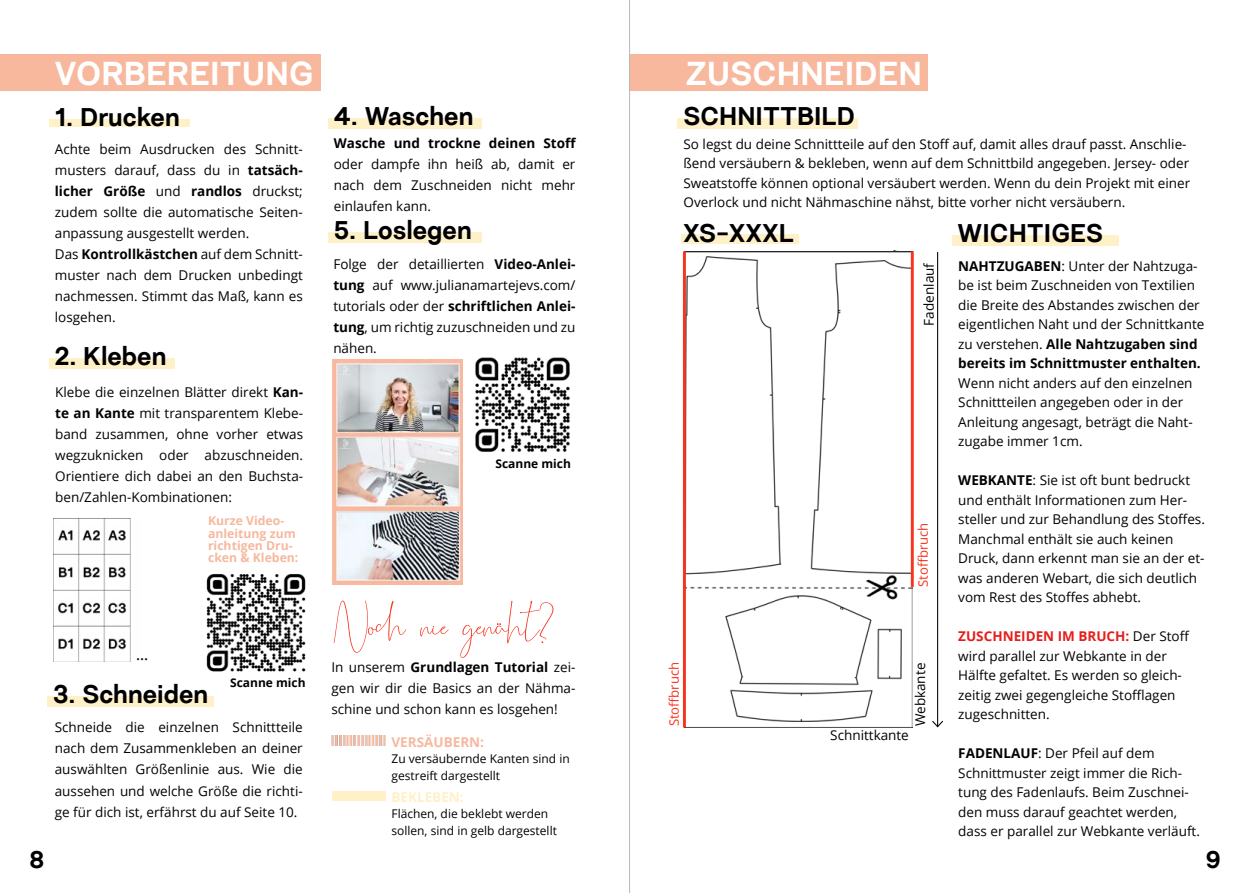
<style>
.page{position:relative;width:1259px;height:893px;background:#fff}
.page>*{position:absolute;margin:0;border:0;box-sizing:border-box;transform-origin:0 0}
.t1{font:60px "Cellina";color:#f9331e}
.t2{font:700 33px "Nurom";color:#fff}
.t3{font:700 25.5px "Nurom";color:#000}
.t4{font:700 24px "Nurom";color:#000}
.t5{font:18px "Minion Pro";color:#000}
.t6{font:13.5px/21px "Open Sans";color:#020203}
.t7{font:13.5px/19.5px "Open Sans";color:#000}
.t8{font:700 13.5px "Open Sans";color:#020203}
.t9{font:700 13.5px "Open Sans";color:#f7b89e}
.t10{font:700 13.5px "Open Sans";color:#fff0c7}
.t11{font:13.05px "Open Sans";color:#f9331e}
.t12{font:700 12.3px/12.3px "Open Sans";color:#f7b89e}
.t13{font:12px/16.5px "Open Sans";color:#000}
.t14{font:700 12px "Open Sans";color:#020203}
.s1{font-weight:700}
.s2{color:#000}
.s3{color:#020203}
.s4{font-weight:700;color:#020203}
.s5{font-weight:700;color:#e51e1c}
</style>
<div class="page">
<img style="left:332px;top:359px;width:131px;height:226px">
<div style="left:0;top:54px;width:320px;height:36px;background:#f7b89e"></div>
<img style="left:475px;top:357px;width:95px;height:95px">
<img style="left:53px;top:518px;width:78px;height:143px">
<div style="left:50px;top:119px;width:140px;height:7px;background:#fef0c7"></div>
<div style="left:47px;top:696px;width:167px;height:11px;background:#fef0c7"></div>
<div style="left:49px;top:358px;width:126px;height:11px;background:#fef0c7"></div>
<div style="left:328px;top:118px;width:153px;height:11px;background:#fef0c7"></div>
<div style="left:328px;top:232px;width:153px;height:11px;background:#fef0c7"></div>
<div style="left:629px;top:55px;width:299px;height:36px;background:#f7b89e"></div>
<div style="left:677px;top:118px;width:181px;height:11px;background:#fef0c7"></div>
<hr style="left:629px;top:0;width:1px;height:893px;background:#b9b9ba">
<img style="left:206px;top:574px;width:100px;height:98px">
<div style="left:952px;top:235px;width:166px;height:11px;background:#fef0c7"></div>
<img style="left:332px;top:736px;width:53px;height:10px">
<div style="left:332px;top:791px;width:53px;height:10px;background:#fff0c7"></div>
<div style="left:681px;top:235px;width:118px;height:9px;background:#fef0c7"></div>
<hr style="left:893px;top:250px;width:1px;height:284px;background:#000">
<img style="left:686px;top:251px;width:226px;height:476px">
<hr style="left:683px;top:251px;width:3px;height:476px;background:#f9331e">
<hr style="left:911px;top:251px;width:2px;height:336px;background:#f9331e">
<hr style="left:937px;top:252px;width:1px;height:475px;background:#000">
<svg style="left:932px;top:720px;width:11px;height:8px"></svg>
<h2 class="t2" style="left:54px;top:52px;width:260px">VORBEREITUNG</h2>
<h3 class="t3" style="left:55px;top:101px;width:126px">1. Drucken</h3>
<p class="t6" style="left:55px;top:138px;width:249px">Achte beim Ausdrucken des Schnitt&shy;musters darauf, dass du in <span class="s1">tatsäch&shy;licher Größe</span> und <span class="s1">randlos</span> druckst; zudem sollte die automatische Seiten&shy;anpassung ausgestellt werden.<br>Das <span class="s1">Kontrollkästchen</span> auf dem Schnitt&shy;muster nach dem Drucken unbedingt nachmessen. Stimmt das Maß, kann es losgehen.</p>
<h3 class="t3" style="left:55px;top:340px;width:113px">2. Kleben</h3>
<p class="t6" style="left:55px;top:381px;width:249px;text-align:justify">Klebe die einzelnen Blätter direkt <span class="s1">Kan&shy;te an Kante</span> mit transparentem Klebe&shy;band zusammen, ohne vorher etwas wegzuknicken oder abzuschneiden.<br>Orientiere dich dabei an den Buchsta&shy;ben/Zahlen-Kombinationen:</p>
<h3 class="t5" style="left:136px;top:643px;width:14px">...</h3>
<p class="t12" style="left:208px;top:514px;width:92px">Kurze Video&shy;anleitung zum richtigen Dru&shy;cken &amp; Kleben:</p>
<h3 class="t3" style="left:53px;top:678px;width:157px">3. Schneiden</h3>
<p class="t14" style="left:230px;top:674px;width:77px">Scanne mich</p>
<p class="t6" style="left:55px;top:717px;width:249px;text-align:justify">Schneide die einzelnen Schnittteile nach dem Zusammenkleben an deiner auswählten Größenlinie aus. Wie die aussehen und welche Größe die richti&shy;ge für dich ist, erfährst du auf Seite <span class="s2">10</span>.</p>
<h3 class="t3" style="left:334px;top:100px;width:141px">4. Waschen</h3>
<p class="t8" style="left:334px;top:134px;width:244px">Wasche und trockne deinen Stoff</p>
<p class="t6" style="left:334px;top:154px;width:243px;text-align:justify">oder dampfe ihn heiß ab, damit er nach dem Zuschneiden nicht mehr einlaufen kann.</p>
<h3 class="t3" style="left:334px;top:214px;width:140px">5. Loslegen</h3>
<p class="t6" style="left:333px;top:253px;width:244px;text-align:justify">Folge der detaillierten <span class="s1">Video-Anlei&shy;tung</span> auf www.julianamartejevs.com/ tutorials oder der <span class="s1">schriftlichen Anlei&shy;tung</span>, um richtig zuzuschneiden und zu nähen.</p>
<p class="t14" style="left:495px;top:455px;width:77px">Scanne mich</p>
<h1 class="t1" style="left:334px;top:598px;width:221px">Noch nie genäht?</h1>
<p class="t6" style="left:331px;top:657px;width:246px;text-align:justify">In unserem <span class="s1">Grundlagen Tutorial</span> zei&shy;gen wir dir die Basics an der Nähma&shy;schine und schon kann es losgehen!</p>
<p class="t9" style="left:391px;top:732px;width:94px">VERSÄUBERN:</p>
<p class="t13" style="left:391px;top:750px;width:180px">Zu versäubernde Kanten sind in gestreift dargestellt</p>
<p class="t10" style="left:391px;top:787px;width:74px">BEKLEBEN:</p>
<p class="t13" style="left:391px;top:805px;width:167px">Flächen, die beklebt werden sollen, sind in gelb dargestellt</p>
<h2 class="t2" style="left:685px;top:53px;width:238px">ZUSCHNEIDEN</h2>
<h3 class="t3" style="left:683px;top:100px;width:173px">SCHNITTBILD</h3>
<p class="t7" style="left:683px;top:134px;width:508px"><span class="s3">So legst du deine Schnittteile auf den Stoff auf, damit alles drauf passt.</span> Anschlie&shy;ßend versäubern &amp; bekleben, wenn auf dem Schnittbild angegeben. Jersey- oder Sweatstoffe können optional versäubert werden. Wenn du dein Projekt mit einer Overlock und nicht Nähmaschine nähst, bitte vorher nicht versäubern.</p>
<h3 class="t3" style="left:683px;top:217px;width:112px">XS-XXXL</h3>
<p class="t11" style="left:665px;top:726px;width:66px;rotate:-90deg">Stoffbruch</p>
<p class="t7" style="left:918px;top:325px;width:64px;rotate:-90deg">Fadenlauf</p>
<p class="t11" style="left:914px;top:587px;width:66px;rotate:-90deg">Stoffbruch</p>
<p class="t7" style="left:910px;top:726px;width:65px;rotate:-90deg">Webkante</p>
<p class="t7" style="left:830px;top:725px;width:80px">Schnittkante</p>
<h3 class="t3" style="left:957px;top:217px;width:147px">WICHTIGES</h3>
<p class="t6" style="left:958px;top:256px;width:247px;line-height:19.5px"><span class="s1">NAHTZUGABEN</span>: Unter der Nahtzuga&shy;be ist beim Zuschneiden von Textilien die Breite des Abstandes zwischen der eigentlichen Naht und der Schnittkante zu verstehen. <span class="s1">Alle Nahtzugaben sind bereits im Schnittmuster enthalten.</span></p>
<p class="t6" style="left:958px;top:373px;width:236px;line-height:19.5px">Wenn nicht anders auf den einzelnen<br>Schnittteilen angegeben oder in der<br>Anleitung angesagt, beträgt die Naht&shy;zugabe immer 1cm.</p>
<p class="t7" style="left:958px;top:470px;width:248px"><span class="s4">WEBKANTE</span><span class="s3">:</span> Sie ist oft bunt bedruckt und enthält Informationen zum Her&shy;steller und zur Behandlung des Stoffes.<br>Manchmal enthält sie auch keinen Druck, dann erkennt man sie an der et&shy;was anderen Webart, die sich deutlich vom Rest des Stoffes abhebt.</p>
<p class="t6" style="left:958px;top:626px;width:233px;line-height:19.5px"><span class="s5">ZUSCHNEIDEN IM BRUCH:</span> Der Stoff wird parallel zur Webkante in der<br>Hälfte gefaltet. Es werden so gleich&shy;zeitig zwei gegengleiche Stofflagen zugeschnitten.</p>
<p class="t6" style="left:958px;top:743px;width:243px;line-height:19.5px"><span class="s1">FADENLAUF</span>: Der Pfeil auf dem Schnittmuster zeigt immer die Rich&shy;tung des Fadenlaufs. Beim Zuschnei&shy;den muss darauf geachtet werden, dass er parallel zur Webkante verläuft.</p>
<h3 class="t4" style="left:30px;top:845px;width:16px">8</h3>
<h3 class="t4" style="left:1205px;top:845px;width:16px">9</h3>
</div>
